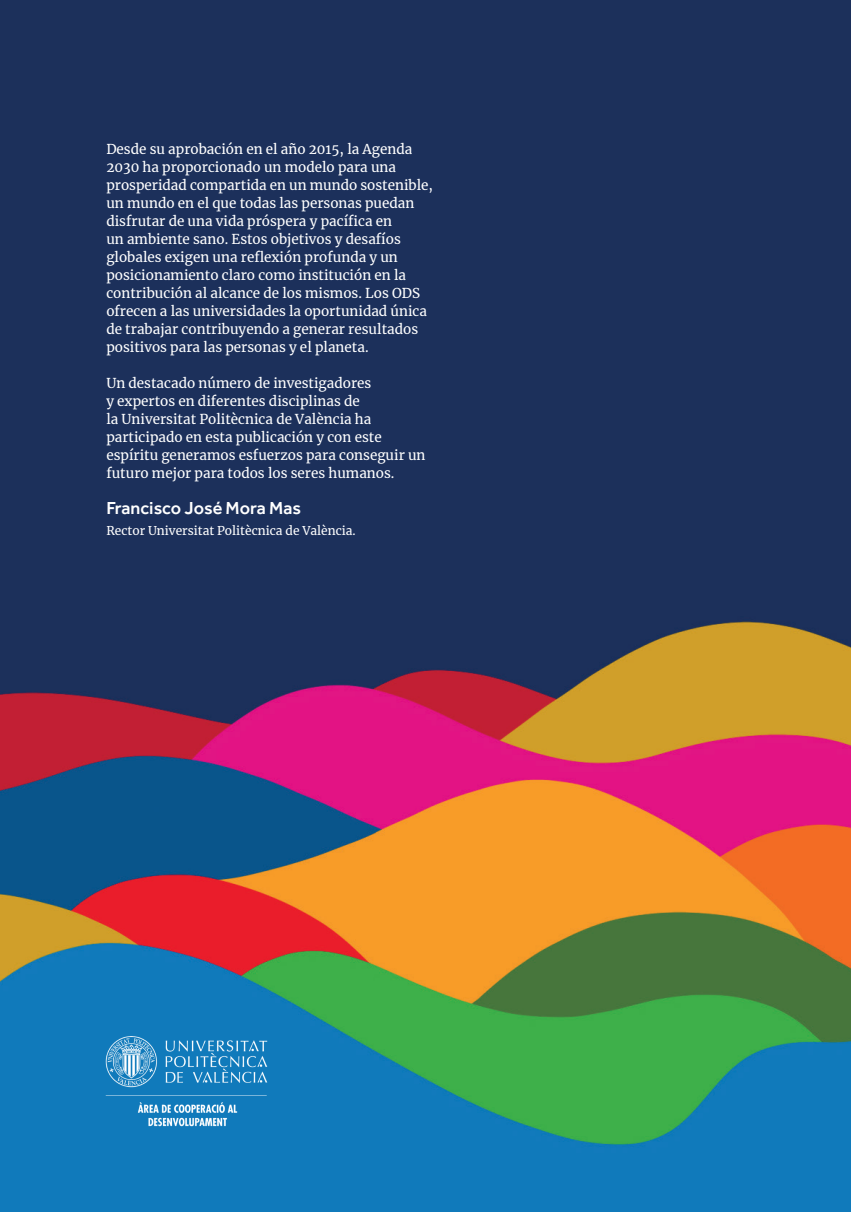
<style>
.page{position:relative;width:851px;height:1212px;background:#fff}
.page>*{position:absolute;margin:0;border:0;box-sizing:border-box;transform-origin:0 0}
.t1{font:500 18px "Effra";color:#fff}
.t2{font:13.5px/18px "Merriweather";color:#fff}
.t3{font:12px "Merriweather";color:#fff}
</style>
<div class="page">
<img style="left:0;top:0;width:850px;height:1212px">
<img style="left:106px;top:1036px;width:162px;height:91px">
<p class="t2" style="left:106px;top:139px;width:328px">Desde su aprobación en el año 2015, la Agenda 2030 ha proporcionado un modelo para una prosperidad compartida en un mundo sostenible, un mundo en el que todas las personas puedan disfrutar de una vida próspera y pacífica en<br>un ambiente sano. Estos objetivos y desafíos globales exigen una reflexión profunda y un posicionamiento claro como institución en la contribución al alcance de los mismos. Los ODS ofrecen a las universidades la oportunidad única de trabajar contribuyendo a generar resultados positivos para las personas y el planeta.</p>
<p class="t2" style="left:106px;top:373px;width:320px">Un destacado número de investigadores<br>y expertos en diferentes disciplinas de<br>la Universitat Politècnica de València ha participado en esta publicación y con este espíritu generamos esfuerzos para conseguir un futuro mejor para todos los seres humanos.</p>
<h1 class="t1" style="left:106px;top:497px;width:196px">Francisco José Mora Mas</h1>
<p class="t3" style="left:106px;top:522px;width:251px">Rector Universitat Politècnica de València.</p>
</div>
